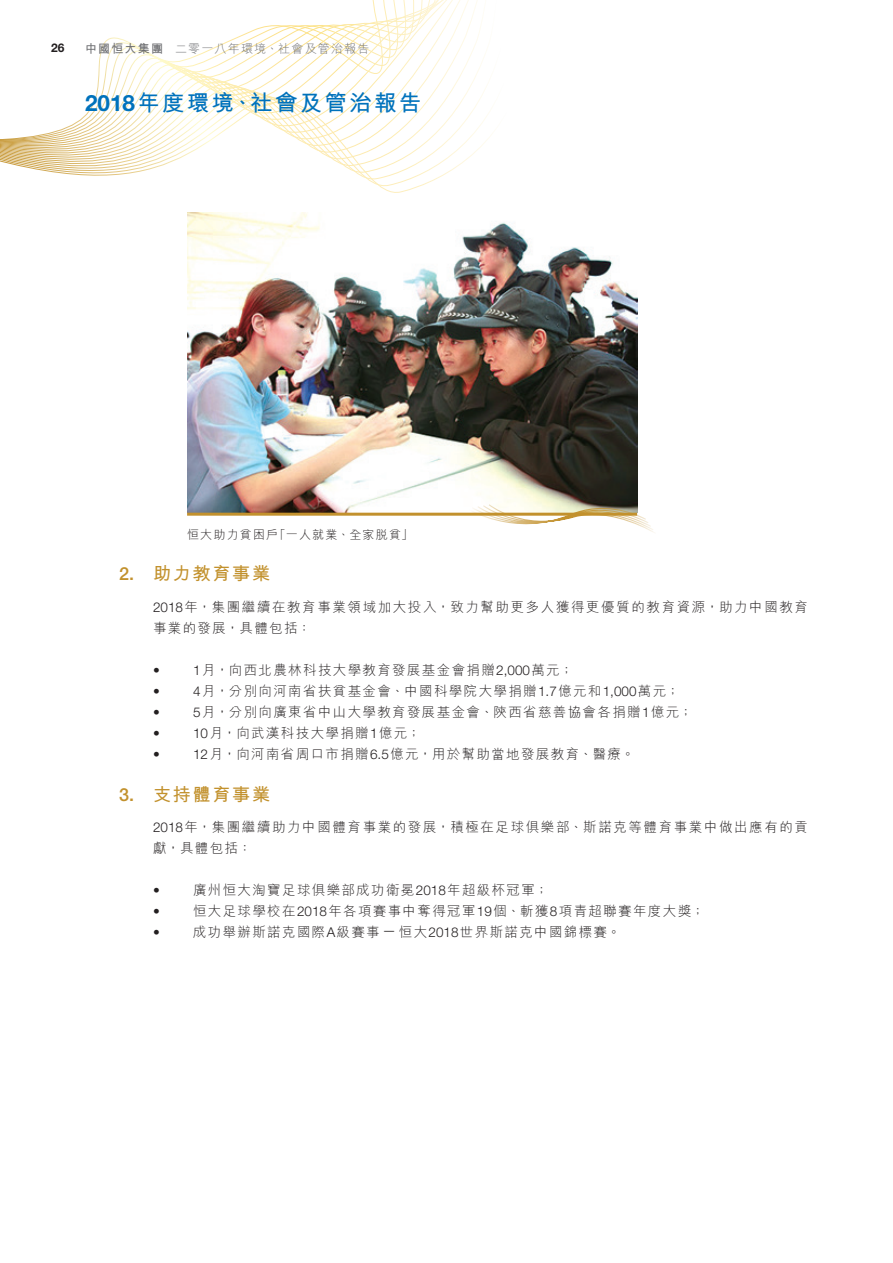
<style>
.page{position:relative;width:893px;height:1263px;background:#fff}
.page>*{position:absolute;margin:0;border:0;box-sizing:border-box;transform-origin:0 0}
.t1{font:700 22.5px "M Hei HK";letter-spacing:.1em;color:#0072bc}
.t2{font:700 18px "M Hei HK";letter-spacing:.1em;color:#c2912d}
.t3{font:300 13.5px "M Hei HK";letter-spacing:.1em;color:#231f20}
.t4{font:300 13.5px/21px "M Hei HK";letter-spacing:.12em;color:#231f20}
.t5{font:300 13.5px "Helvetica Neue LT Std";color:#231f20}
.t6{font:300 12px "M Hei HK";letter-spacing:.1em;color:#6c6d70}
.t7{font:300 12px "M Hei HK";letter-spacing:.1em;color:#231f20}
.t8{font:700 12px "Helvetica Neue LT Std";color:#231f20}
.s1{font-weight:700}
.s2{font-family:"Helvetica Neue LT Std"}
.s3{font-family:"Helvetica Neue LT Std";font-weight:500}
</style>
<div class="page">
<svg style="left:0;top:0;width:493px;height:213px"></svg>
<img style="left:187px;top:213px;width:450px;height:300px">
<hr style="left:187px;top:513px;width:450px;height:3px;background:#c2912d">
<svg style="left:465px;top:501px;width:188px;height:31px"></svg>
<p class="t8" style="left:51px;top:41px;width:15px">26</p>
<p class="t6" style="left:85px;top:43px;width:286px"><span class="s1">中國恒大集團</span> 二零一八年環境、社會及管治報告</p>
<h1 class="t1" style="left:85px;top:87px;width:338px"><span class="s2">2018</span>年度環境、社會及管治報告</h1>
<p class="t7" style="left:187px;top:528px;width:227px">恒大助力貧困戶「一人就業、全家脫貧」</p>
<h2 class="t2" style="left:119px;top:561px;width:153px"><span class="s3">2.</span> 助力教育事業</h2>
<p class="t4" style="left:153px;top:596px;width:656px"><span class="s2">2018</span>年，集團繼續在教育事業領域加大投入，致力幫助更多人獲得更優質的教育資源，助力中國教育事業的發展，具體包括：</p>
<p class="t5" style="left:153px;top:662px;width:8px">•</p>
<p class="t3" style="left:193px;top:663px;width:382px"><span class="s2">1</span>月，向西北農林科技大學教育發展基金會捐贈<span class="s2">2,000</span>萬元；</p>
<p class="t5" style="left:153px;top:683px;width:8px">•</p>
<p class="t3" style="left:193px;top:684px;width:488px"><span class="s2">4</span>月，分別向河南省扶貧基金會、中國科學院大學捐贈<span class="s2">1.7</span>億元和<span class="s2">1,000</span>萬元；</p>
<p class="t5" style="left:153px;top:704px;width:8px">•</p>
<p class="t3" style="left:193px;top:705px;width:501px"><span class="s2">5</span>月，分別向廣東省中山大學教育發展基金會、陝西省慈善協會各捐贈<span class="s2">1</span>億元；</p>
<p class="t5" style="left:153px;top:725px;width:8px">•</p>
<p class="t3" style="left:193px;top:726px;width:229px"><span class="s2">10</span>月，向武漢科技大學捐贈<span class="s2">1</span>億元；</p>
<p class="t5" style="left:153px;top:746px;width:8px">•</p>
<p class="t3" style="left:193px;top:747px;width:443px"><span class="s2">12</span>月，向河南省周口市捐贈<span class="s2">6.5</span>億元，用於幫助當地發展教育、醫療。</p>
<h2 class="t2" style="left:119px;top:781px;width:153px"><span class="s3">3.</span> 支持體育事業</h2>
<p class="t4" style="left:153px;top:817px;width:656px"><span class="s2">2018</span>年，集團繼續助力中國體育事業的發展，積極在足球俱樂部、斯諾克等體育事業中做出應有的貢獻，具體包括：</p>
<p class="t5" style="left:153px;top:882px;width:8px">•</p>
<p class="t3" style="left:193px;top:883px;width:357px">廣州恒大淘寶足球俱樂部成功衛冕<span class="s2">2018</span>年超級杯冠軍；</p>
<p class="t5" style="left:153px;top:903px;width:8px">•</p>
<p class="t3" style="left:193px;top:905px;width:513px">恒大足球學校在<span class="s2">2018</span>年各項賽事中奪得冠軍<span class="s2">19</span>個、斬獲<span class="s2">8</span>項青超聯賽年度大獎；</p>
<p class="t5" style="left:153px;top:924px;width:8px">•</p>
<p class="t3" style="left:193px;top:926px;width:429px">成功舉辦斯諾克國際<span class="s2">A</span>級賽事<span class="s2">—</span>恒大<span class="s2">2018</span>世界斯諾克中國錦標賽。</p>
</div>
